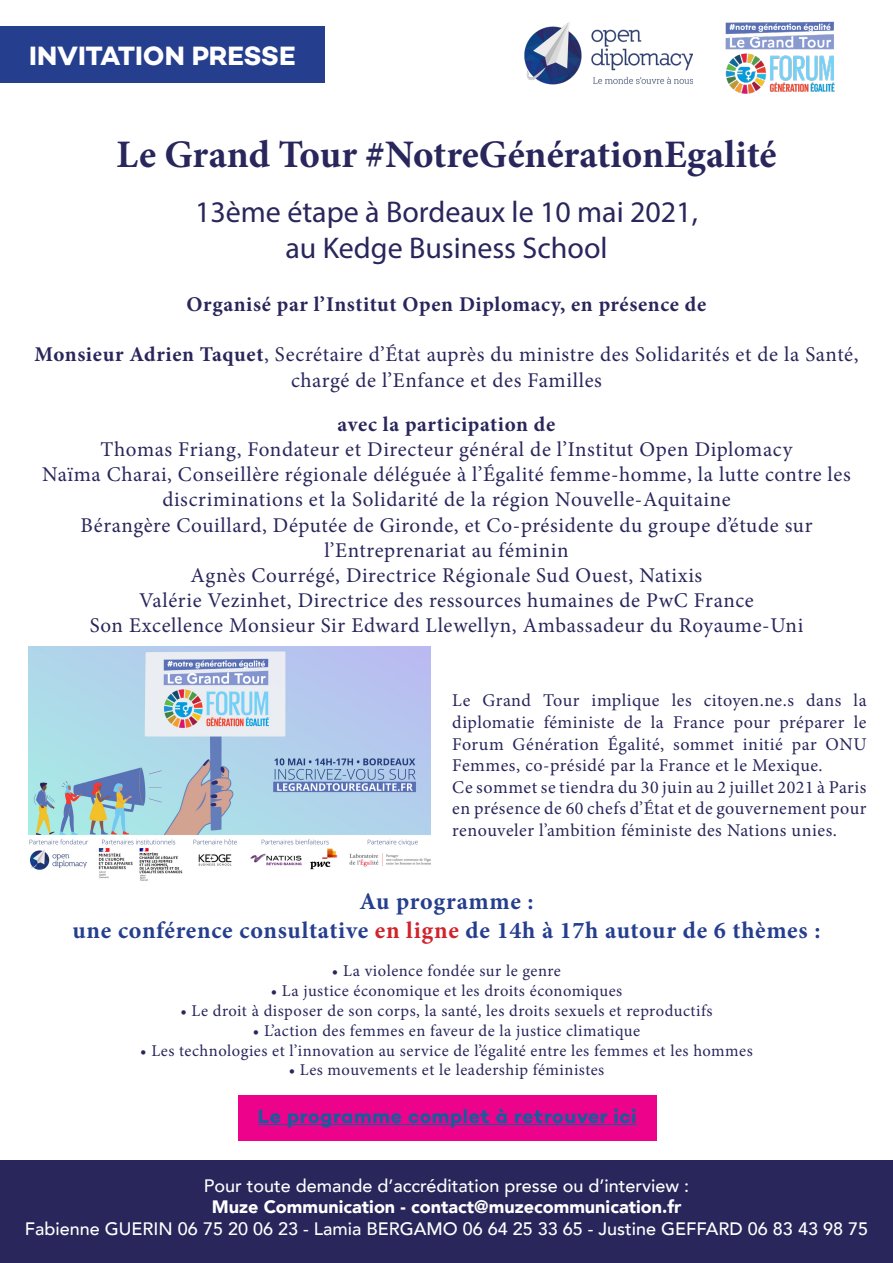
<style>
.page{position:relative;width:893px;height:1263px;background:#fff}
.page>*{position:absolute;margin:0;border:0;box-sizing:border-box;transform-origin:0 0}
.t1{font:700 39px "Minion Pro";letter-spacing:-.005em;color:#28265b}
.t2{font:30px "Myriad Pro";color:#28265b}
.t3{font:700 27px "Campton";letter-spacing:-.005em;color:#fff}
.t4{font:700 24px "Minion Pro";letter-spacing:.03em;color:#253f8e}
.t5{font:21px/25.2px "Minion Pro";letter-spacing:.03em;color:#28265b;text-align:center}
.t6{font:700 21px "Minion Pro";letter-spacing:.03em;color:#28265b}
.t7{font:700 19.5px "Campton";letter-spacing:.025em;color:#175d9e}
.t8{font:18px/21.6px "Minion Pro";letter-spacing:.03em;color:#28265b;text-align:justify}
.t9{font:500 18px "Avenir";color:#fff}
.t10{font:900 18px "Avenir";color:#fff}
.t11{font:16.5px "Minion Pro";letter-spacing:.03em;color:#28265b}
.s1{font-weight:700}
.s2{color:#d1232a}
</style>
<div class="page">
<img style="left:524px;top:22px;width:169px;height:63px">
<img style="left:725px;top:21px;width:110px;height:73px">
<div style="left:0;top:26px;width:325px;height:56px;background:#253f8e"></div>
<div style="left:238px;top:1095px;width:418px;height:45px;background:#ed028c"></div>
<hr style="left:258px;top:1124px;width:379px;height:1px;background:#175d9e">
<img style="left:28px;top:646px;width:402px;height:235px">
<div style="left:0;top:1161px;width:893px;height:102px;background:#28265b"></div>
<p class="t3" style="left:29px;top:38px;width:268px">INVITATION PRESSE</p>
<p class="t1" style="left:117px;top:127px;width:661px">Le Grand Tour #NotreGénérationEgalité</p>
<p class="t2" style="left:195px;top:194px;width:504px">13ème étape à Bordeaux le 10 mai 2021,</p>
<p class="t2" style="left:285px;top:230px;width:324px">au Kedge Business School</p>
<p class="t6" style="left:187px;top:289px;width:521px">Organisé par l’Institut Open Diplomacy, en présence de</p>
<p class="t5" style="left:35px;top:342px;width:825px"><span class="s1">Monsieur Adrien Taquet</span>, Secrétaire d’État auprès du ministre des Solidarités et de la Santé, chargé de l’Enfance et des Familles</p>
<p class="t6" style="left:338px;top:409px;width:219px">avec la participation de</p>
<p class="t5" style="left:101px;top:437px;width:693px">Thomas Friang, Fondateur et Directeur général de l’Institut Open Diplomacy</p>
<p class="t5" style="left:42px;top:462px;width:810px">Naïma Charai, Conseillère régionale déléguée à l’Égalité femme-homme, la lutte contre les discriminations et la Solidarité de la région Nouvelle-Aquitaine</p>
<p class="t5" style="left:80px;top:512px;width:734px">Bérangère Couillard, Députée de Gironde, et Co-présidente du groupe d’étude sur l’Entreprenariat au féminin</p>
<p class="t5" style="left:191px;top:563px;width:513px">Agnès Courrégé, Directrice Régionale Sud Ouest, Natixis</p>
<p class="t5" style="left:139px;top:588px;width:616px">Valérie Vezinhet, Directrice des ressources humaines de PwC France</p>
<p class="t5" style="left:90px;top:613px;width:715px">Son Excellence Monsieur Sir Edward Llewellyn, Ambassadeur du Royaume-Uni</p>
<p class="t8" style="left:452px;top:690px;width:416px">Le Grand Tour implique les citoyen.ne.s dans la diplomatie féministe de la France pour préparer le Forum Génération Égalité, sommet initié par ONU Femmes, co-présidé par la France et le Mexique.</p>
<p class="t8" style="left:452px;top:776px;width:416px">Ce sommet se tiendra du 30 juin au 2 juillet 2021 à Paris en présence de 60 chefs d’État et de gouvernement pour renouveler l’ambition féministe des Nations unies.</p>
<p class="t4" style="left:359px;top:884px;width:176px">Au programme :</p>
<p class="t4" style="left:73px;top:913px;width:749px">une conférence consultative <span class="s2">en ligne</span> de 14h à 17h autour de 6 thèmes :</p>
<p class="t11" style="left:332px;top:960px;width:230px">• La violence fondée sur le genre</p>
<p class="t11" style="left:271px;top:980px;width:353px">• La justice économique et les droits économiques</p>
<p class="t11" style="left:180px;top:1000px;width:534px">• Le droit à disposer de son corps, la santé, les droits sexuels et reproductifs</p>
<p class="t11" style="left:253px;top:1019px;width:389px">• L’action des femmes en faveur de la justice climatique</p>
<p class="t11" style="left:140px;top:1039px;width:614px">• Les technologies et l’innovation au service de l’égalité entre les femmes et les hommes</p>
<p class="t11" style="left:289px;top:1059px;width:317px">• Les mouvements et le leadership féministes</p>
<p class="t7" style="left:258px;top:1103px;width:380px">Le programme complet à retrouver ici</p>
<p class="t9" style="left:204px;top:1170px;width:487px">Pour toute demande d’accréditation presse ou d’interview :</p>
<p class="t10" style="left:212px;top:1191px;width:471px">Muze Communication - contact@muzecommunication.fr</p>
<p class="t9" style="left:25px;top:1213px;width:845px">Fabienne GUERIN 06 75 20 06 23 - Lamia BERGAMO 06 64 25 33 65 - Justine GEFFARD 06 83 43 98 75</p>
</div>
